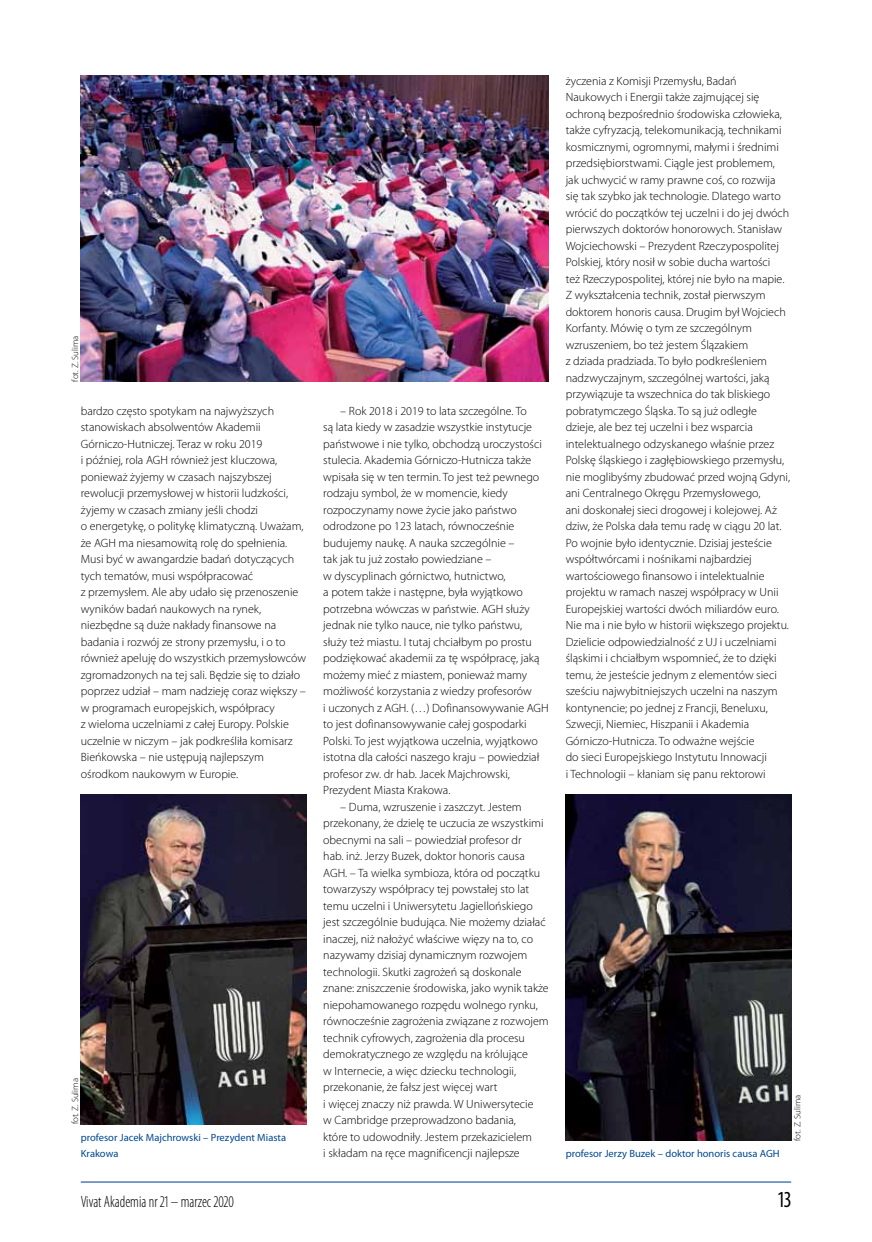
<style>
.page{position:relative;width:872px;height:1242px;background:#fff}
.page>*{position:absolute;margin:0;border:0;box-sizing:border-box;transform-origin:0 0}
.t1{font:condensed 23.1px "Myriad Pro";color:#000;scale:.91 1}
.t2{font:300 condensed 16.5px "Myriad Pro";color:#000;scale:.91 1}
.t3{font:300 12px/16.5px "Myriad Pro";color:#000}
.t4{font:10.5px/16.5px "Myriad Pro";color:#004892}
.t5{font:300 9px "Myriad Pro";color:#000}
</style>
<div class="page">
<hr style="left:81px;top:1181px;width:710px;height:1px;background:#004892">
<img style="left:81px;top:794px;width:225px;height:330px">
<img style="left:566px;top:794px;width:225px;height:347px">
<img style="left:81px;top:76px;width:468px;height:306px">
<p class="t5" style="left:70px;top:382px;width:48px;rotate:-90deg">fot. Z. Sulima</p>
<p class="t3" style="left:81px;top:402px;width:227px">bardzo często spotykam na najwyższych stanowiskach absolwentów Akademii Górniczo-Hutniczej. Teraz w roku 2019<br>i później, rola AGH również jest kluczowa, ponieważ żyjemy w czasach najszybszej rewolucji przemysłowej w historii ludzkości, żyjemy w czasach zmiany jeśli chodzi<br>o energetykę, o politykę klimatyczną. Uważam, że AGH ma niesamowitą rolę do spełnienia.<br>Musi być w awangardzie badań dotyczących tych tematów, musi współpracować<br>z przemysłem. Ale aby udało się przenoszenie wyników badań naukowych na rynek, niezbędne są duże nakłady finansowe na badania i rozwój ze strony przemysłu, i o to również apeluję do wszystkich przemysłowców zgromadzonych na tej sali. Będzie się to działo poprzez udział – mam nadzieję coraz większy – w programach europejskich, współpracy<br>z wieloma uczelniami z całej Europy. Polskie uczelnie w niczym – jak podkreśliła komisarz Bieńkowska – nie ustępują najlepszym ośrodkom naukowym w Europie.</p>
<p class="t3" style="left:323px;top:402px;width:227px;text-indent:17px">– Rok 2018 i 2019 to lata szczególne. To<br>są lata kiedy w zasadzie wszystkie instytucje państwowe i nie tylko, obchodzą uroczystości stulecia. Akademia Górniczo-Hutnicza także wpisała się w ten termin. To jest też pewnego rodzaju symbol, że w momencie, kiedy rozpoczynamy nowe życie jako państwo odrodzone po 123 latach, równocześnie budujemy naukę. A nauka szczególnie –<br>tak jak tu już zostało powiedziane –<br>w dyscyplinach górnictwo, hutnictwo,<br>a potem także i następne, była wyjątkowo potrzebna wówczas w państwie. AGH służy jednak nie tylko nauce, nie tylko państwu, służy też miastu. I tutaj chciałbym po prostu podziękować akademii za tę współpracę, jaką możemy mieć z miastem, ponieważ mamy możliwość korzystania z wiedzy profesorów<br>i uczonych z AGH. (…) Dofinansowywanie AGH to jest dofinansowywanie całej gospodarki Polski. To jest wyjątkowa uczelnia, wyjątkowo istotna dla całości naszego kraju – powiedział profesor zw. dr hab. Jacek Majchrowski, Prezydent Miasta Krakowa.</p>
<p class="t3" style="left:323px;top:798px;width:227px;text-indent:17px">– Duma, wzruszenie i zaszczyt. Jestem przekonany, że dzielę te uczucia ze wszystkimi obecnymi na sali – powiedział profesor dr<br>hab. inż. Jerzy Buzek, doktor honoris causa AGH. – Ta wielka symbioza, która od początku towarzyszy współpracy tej powstałej sto lat temu uczelni i Uniwersytetu Jagiellońskiego jest szczególnie budująca. Nie możemy działać inaczej, niż nałożyć właściwe więzy na to, co nazywamy dzisiaj dynamicznym rozwojem technologii. Skutki zagrożeń są doskonale znane: zniszczenie środowiska, jako wynik także niepohamowanego rozpędu wolnego rynku, równocześnie zagrożenia związane z rozwojem technik cyfrowych, zagrożenia dla procesu demokratycznego ze względu na królujące<br>w Internecie, a więc dziecku technologii, przekonanie, że fałsz jest więcej wart<br>i więcej znaczy niż prawda. W Uniwersytecie<br>w Cambridge przeprowadzono badania,<br>które to udowodniły. Jestem przekazicielem<br>i składam na ręce magnificencji najlepsze</p>
<p class="t5" style="left:70px;top:1124px;width:48px;rotate:-90deg">fot. Z. Sulima</p>
<p class="t4" style="left:81px;top:1129px;width:207px">profesor Jacek Majchrowski – Prezydent Miasta<br>Krakowa</p>
<p class="t3" style="left:566px;top:72px;width:226px">życzenia z Komisji Przemysłu, Badań Naukowych i Energii także zajmującej się ochroną bezpośrednio środowiska człowieka, także cyfryzacją, telekomunikacją, technikami kosmicznymi, ogromnymi, małymi i średnimi przedsiębiorstwami. Ciągle jest problemem, jak uchwycić w ramy prawne coś, co rozwija się tak szybko jak technologie. Dlatego warto wrócić do początków tej uczelni i do jej dwóch pierwszych doktorów honorowych. Stanisław Wojciechowski – Prezydent Rzeczypospolitej Polskiej, który nosił w sobie ducha wartości<br>też Rzeczypospolitej, której nie było na mapie.<br>Z wykształcenia technik, został pierwszym doktorem honoris causa. Drugim był Wojciech Korfanty. Mówię o tym ze szczególnym wzruszeniem, bo też jestem Ślązakiem<br>z dziada pradziada. To było podkreśleniem nadzwyczajnym, szczególnej wartości, jaką przywiązuje ta wszechnica do tak bliskiego pobratymczego Śląska. To są już odległe<br>dzieje, ale bez tej uczelni i bez wsparcia intelektualnego odzyskanego właśnie przez Polskę śląskiego i zagłębiowskiego przemysłu, nie moglibyśmy zbudować przed wojną Gdyni, ani Centralnego Okręgu Przemysłowego,<br>ani doskonałej sieci drogowej i kolejowej. Aż dziw, że Polska dała temu radę w ciągu 20 lat.<br>Po wojnie było identycznie. Dzisiaj jesteście współtwórcami i nośnikami najbardziej wartościowego finansowo i intelektualnie projektu w ramach naszej współpracy w Unii Europejskiej wartości dwóch miliardów euro.<br>Nie ma i nie było w historii większego projektu.<br>Dzielicie odpowiedzialność z UJ i uczelniami śląskimi i chciałbym wspomnieć, że to dzięki temu, że jesteście jednym z elementów sieci sześciu najwybitniejszych uczelni na naszym kontynencie; po jednej z Francji, Beneluxu, Szwecji, Niemiec, Hiszpanii i Akademia Górniczo-Hutnicza. To odważne wejście<br>do sieci Europejskiego Instytutu Innowacji<br>i Technologii – kłaniam się panu rektorowi</p>
<p class="t4" style="left:566px;top:1145px;width:215px">profesor Jerzy Buzek – doktor honoris causa AGH</p>
<p class="t5" style="left:792px;top:1141px;width:48px;rotate:-90deg">fot. Z. Sulima</p>
<h2 class="t2" style="left:81px;top:1192px;width:170px">Vivat Akademia nr 21 – marzec 2020</h2>
<h1 class="t1" style="left:778px;top:1186px;width:15px">13</h1>
</div>
